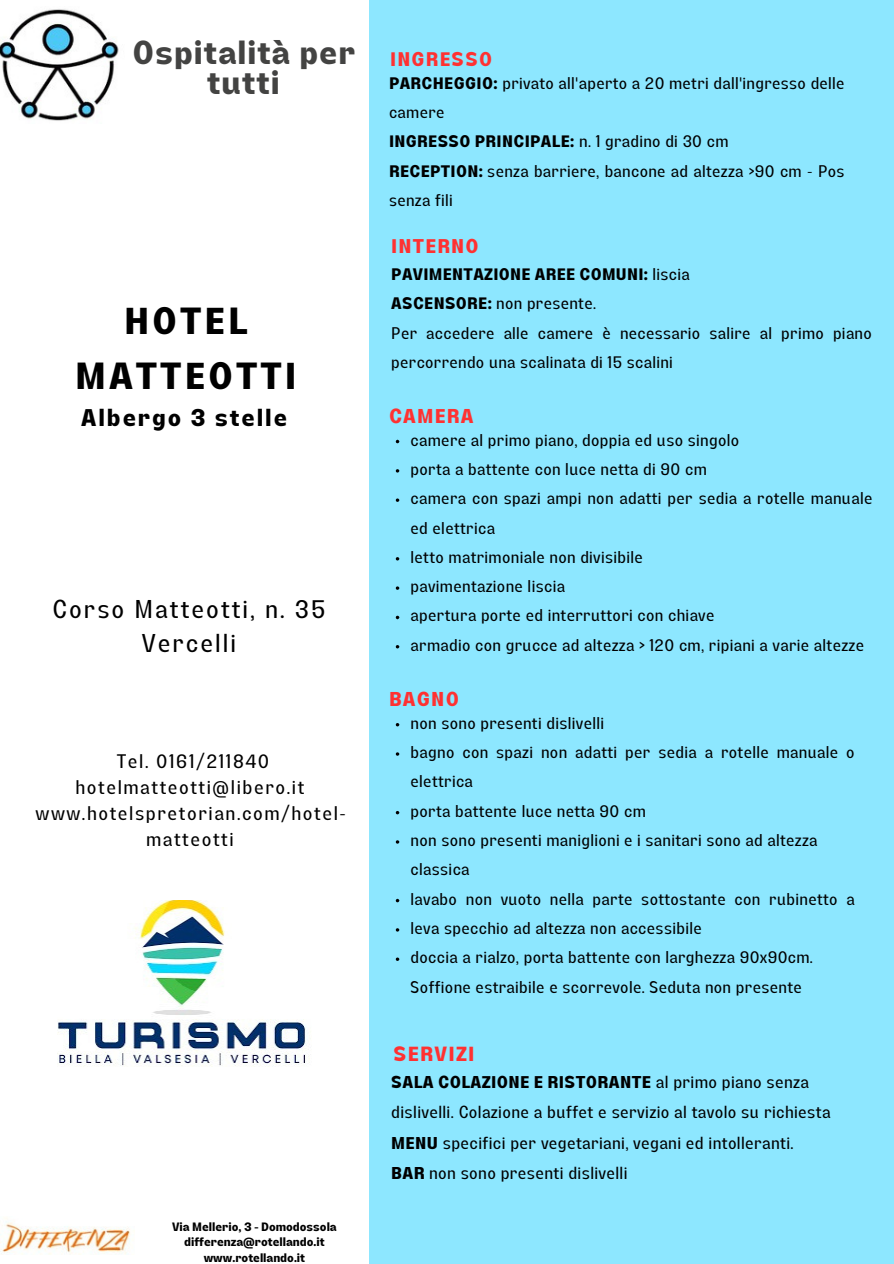
<style>
.page{position:relative;width:894px;height:1264px;background:#fff}
.page>*{position:absolute;margin:0;border:0;box-sizing:border-box;transform-origin:0 0}
.t1{font:700 37.5px/55.2px "Lazord";letter-spacing:.08em;color:#000;text-align:center}
.t2{font:700 32.55px/29.2px "Lazord";letter-spacing:.03em;color:#434342;text-align:center}
.t3{font:25.2px/33.8px "Lazord";letter-spacing:.08em;color:#000;text-align:center}
.t4{font:700 23.85px "Lazord";letter-spacing:.08em;color:#000}
.t5{font:700 20.4px "Lazord";letter-spacing:.06em;color:#ff3131}
.t6{font:700 19.8px "Lazord";letter-spacing:.06em;color:#ff3131}
.t7{font:700 19.65px "Lazord";letter-spacing:.06em;color:#ff3131}
.t8{font:700 19.5px "Lazord";letter-spacing:.06em;color:#ff3131}
.t9{font:19.2px/26px "Lazord";letter-spacing:.08em;color:#000;text-align:center}
.t10{font:16.95px/30.5px "Lazord";letter-spacing:.02em;color:#000}
.t11{font:16.5px/29.2px "Lazord";letter-spacing:.02em;color:#000}
.t12{font:700 12px/15.8px "Lazord";color:#000;text-align:center}
.s1{font-weight:700}
</style>
<div class="page">
<div style="left:0;top:0;width:893px;height:1263px;background:#8de7ff"></div>
<div style="left:0;top:0;width:368px;height:1263px;background:#fff"></div>
<svg style="left:395px;top:498px;width:4px;height:4px"></svg>
<svg style="left:395px;top:586px;width:4px;height:4px"></svg>
<img style="left:0;top:9px;width:119px;height:112px">
<img style="left:57px;top:900px;width:253px;height:167px">
<img style="left:0;top:1218px;width:131px;height:36px">
<h2 class="t2" style="left:132px;top:43px;width:224px">Ospitalità per tutti</h2>
<h1 class="t1" style="left:75px;top:298px;width:223px">HOTEL<br>MATTEOTTI</h1>
<h3 class="t4" style="left:81px;top:409px;width:207px">Albergo 3 stelle</h3>
<h3 class="t3" style="left:52px;top:595px;width:274px">Corso Matteotti, n. 35<br>Vercelli</h3>
<p class="t9" style="left:36px;top:750px;width:312px">Tel. 0161/211840 hotelmatteotti@libero.it www.hotelspretorian.com/hotel&shy;matteotti</p>
<p class="t12" style="left:172px;top:1219px;width:166px">Via Mellerio, 3 - Domodossola differenza@rotellando.it www.rotellando.it</p>
<p class="t8" style="left:390px;top:52px;width:103px">INGRESSO</p>
<p class="t11" style="left:389px;top:71px;width:457px"><span class="s1">PARCHEGGIO:</span> privato all'aperto a 20 metri dall'ingresso delle camere<br><span class="s1">INGRESSO PRINCIPALE:</span> n. 1 gradino di 30 cm<br><span class="s1">RECEPTION:</span> senza barriere, bancone ad altezza &gt;90 cm - Pos senza fili</p>
<p class="t7" style="left:391px;top:239px;width:89px">INTERNO</p>
<p class="t11" style="left:391px;top:262px;width:482px"><span class="s1">PAVIMENTAZIONE AREE COMUNI:</span> liscia<br><span class="s1">ASCENSORE:</span> non presente.<br>Per accedere alle camere è necessario salire al primo piano percorrendo una scalinata di 15 scalini</p>
<p class="t6" style="left:389px;top:408px;width:86px">CAMERA</p>
<p class="t11" style="left:410px;top:427px;width:463px">camere al primo piano, doppia ed uso singolo<br>porta a battente con luce netta di 90 cm<br>camera con spazi ampi non adatti per sedia a rotelle manuale ed elettrica<br>letto matrimoniale non divisibile<br>pavimentazione liscia<br>apertura porte ed interruttori con chiave<br>armadio con grucce ad altezza &gt; 120 cm, ripiani a varie altezze</p>
<p class="t6" style="left:389px;top:692px;width:71px">BAGNO</p>
<p class="t11" style="left:410px;top:710px;width:445px">non sono presenti dislivelli<br>bagno con spazi non adatti per sedia a rotelle manuale o elettrica<br>porta battente luce netta 90 cm<br>non sono presenti maniglioni e i sanitari sono ad altezza classica<br>lavabo non vuoto nella parte sottostante con rubinetto a leva specchio ad altezza non accessibile<br>doccia a rialzo, porta battente con larghezza 90x90cm.<br>Soffione estraibile e scorrevole. Seduta non presente</p>
<p class="t5" style="left:393px;top:1046px;width:83px">SERVIZI</p>
<p class="t10" style="left:391px;top:1068px;width:440px"><span class="s1">SALA COLAZIONE E RISTORANTE</span> al primo piano senza dislivelli. Colazione a buffet e servizio al tavolo su richiesta <span class="s1">MENU</span> specifici per vegetariani, vegani ed intolleranti.<br><span class="s1">BAR</span> non sono presenti dislivelli</p>
</div>
